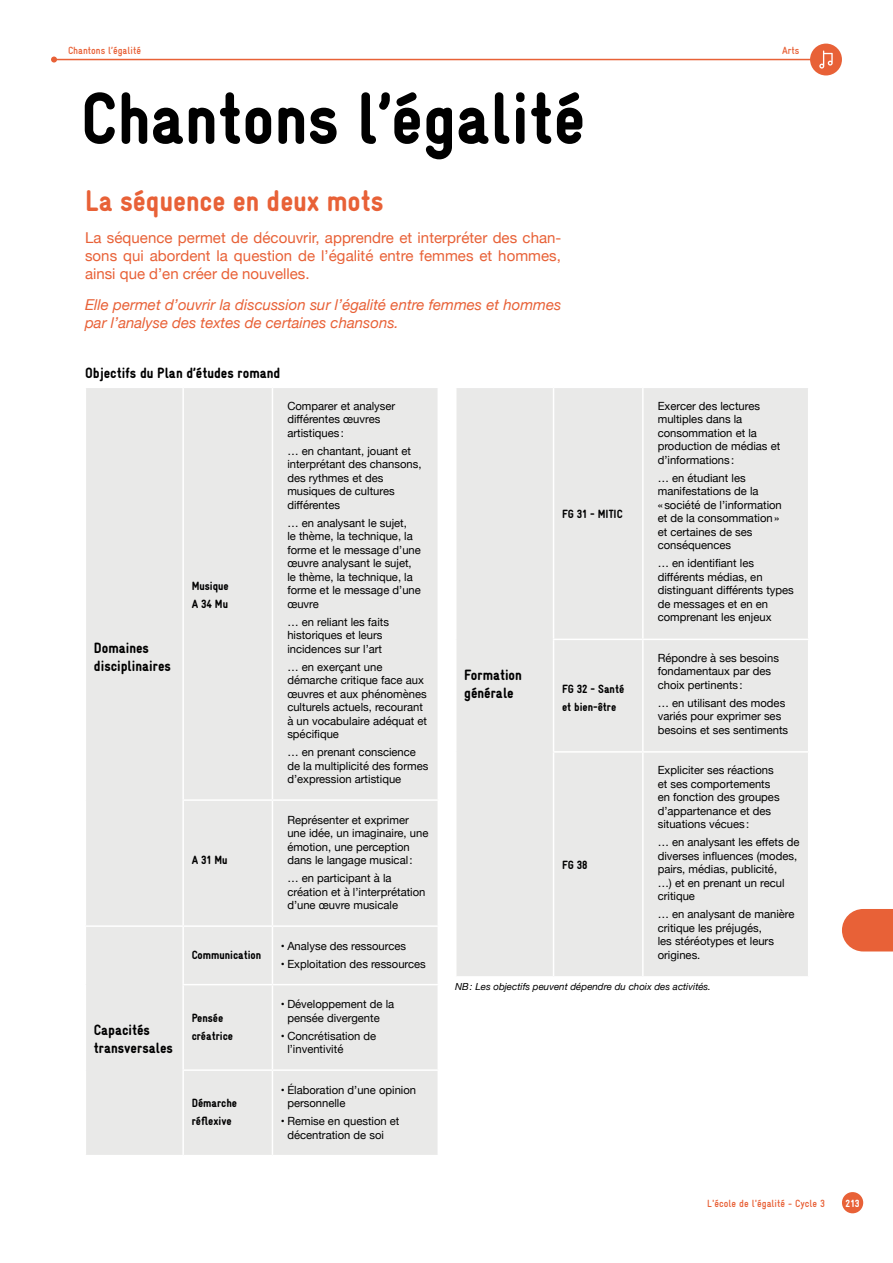
<style>
.page{position:relative;width:893px;height:1263px;background:#fff}
.page>*{position:absolute;margin:0;border:0;box-sizing:border-box;transform-origin:0 0}
.t1{font:900 condensed 73.5px "Gravur";color:#000}
.t2{font:900 condensed 30px "Gravur";color:#e86137}
.t3{font:15px/18px "Helvetica Neue";color:#e86137;text-align:justify}
.t4{font:italic 15px/18px "Helvetica Neue";color:#e86137}
.t5{font:900 condensed 15px/18px "Gravur";color:#000}
.t6{font:900 condensed 12px/18px "Gravur";color:#000}
.t7{font:11.25px/13.5px "Helvetica Neue";color:#000}
.t8{font:700 condensed 10.5px "Gravur";color:#e86137}
.t9{font:900 condensed 10.5px "Gravur";color:#fff}
.t10{font:italic 9.75px "Helvetica Neue";color:#000}
</style>
<div class="page">
<hr style="left:54px;top:59px;width:763px;height:1px;background:#e86137">
<svg style="left:51px;top:57px;width:6px;height:6px"></svg>
<div style="left:842px;top:1192px;width:21px;height:21px;background:#e86137;border-radius:50%"></div>
<svg style="left:810px;top:44px;width:32px;height:31px"></svg>
<div style="left:86px;top:388px;width:352px;height:767px;background:#e9e9e8"></div>
<hr style="left:272px;top:388px;width:1px;height:411px;background:#fff">
<hr style="left:182px;top:799px;width:90px;height:2px;background:#fff">
<hr style="left:272px;top:799px;width:167px;height:2px;background:#fff">
<hr style="left:272px;top:801px;width:1px;height:124px;background:#fff">
<hr style="left:183px;top:925px;width:89px;height:2px;background:#fff">
<hr style="left:272px;top:925px;width:167px;height:2px;background:#fff">
<hr style="left:272px;top:927px;width:1px;height:57px;background:#fff">
<hr style="left:182px;top:984px;width:90px;height:1px;background:#fff">
<hr style="left:272px;top:984px;width:167px;height:1px;background:#fff">
<hr style="left:272px;top:985px;width:1px;height:84px;background:#fff">
<hr style="left:182px;top:1069px;width:90px;height:2px;background:#fff">
<hr style="left:272px;top:1069px;width:167px;height:2px;background:#fff">
<hr style="left:272px;top:1071px;width:1px;height:84px;background:#fff">
<hr style="left:182px;top:388px;width:2px;height:411px;background:#fff">
<hr style="left:182px;top:801px;width:2px;height:124px;background:#fff">
<hr style="left:85px;top:925px;width:98px;height:2px;background:#fff">
<hr style="left:182px;top:927px;width:2px;height:57px;background:#fff">
<hr style="left:182px;top:985px;width:2px;height:84px;background:#fff">
<hr style="left:182px;top:1071px;width:2px;height:84px;background:#fff">
<div style="left:456px;top:388px;width:352px;height:588px;background:#e9e9e8"></div>
<hr style="left:553px;top:639px;width:90px;height:1px;background:#fff">
<hr style="left:643px;top:639px;width:166px;height:1px;background:#fff">
<hr style="left:553px;top:751px;width:90px;height:2px;background:#fff">
<hr style="left:643px;top:751px;width:166px;height:2px;background:#fff">
<hr style="left:642px;top:388px;width:2px;height:251px;background:#fff">
<hr style="left:642px;top:640px;width:2px;height:111px;background:#fff">
<hr style="left:642px;top:753px;width:2px;height:223px;background:#fff">
<hr style="left:553px;top:388px;width:1px;height:251px;background:#fff">
<hr style="left:553px;top:640px;width:1px;height:111px;background:#fff">
<hr style="left:553px;top:753px;width:1px;height:223px;background:#fff">
<svg style="left:842px;top:909px;width:51px;height:42px;background:#e96e48"></svg>
<p class="t8" style="left:68px;top:45px;width:74px">Chantons l’égalité</p>
<h1 class="t1" style="left:81px;top:78px;width:506px">Chantons l’égalité</h1>
<h2 class="t2" style="left:85px;top:184px;width:300px">La séquence en deux mots</h2>
<h3 class="t3" style="left:85px;top:229px;width:478px">La séquence permet de découvrir, apprendre et interpréter des chan&shy;sons qui abordent la question de l’égalité entre femmes et hommes, ainsi que d’en créer de nouvelles.</h3>
<h3 class="t4" style="left:85px;top:297px;width:478px">Elle permet d’ouvrir la discussion sur l’égalité entre femmes et hommes par l’analyse des textes de certaines chansons.</h3>
<h3 class="t5" style="left:85px;top:363px;width:197px">Objectifs du Plan d’études romand</h3>
<p class="t8" style="left:782px;top:45px;width:19px">Arts</p>
<h3 class="t5" style="left:94px;top:638px;width:79px">Domaines disciplinaires</h3>
<p class="t6" style="left:192px;top:576px;width:39px">Musique<br>A 34 Mu</p>
<p class="t6" style="left:192px;top:851px;width:37px">A 31 Mu</p>
<p class="t6" style="left:192px;top:945px;width:71px">Communication</p>
<h3 class="t5" style="left:94px;top:1021px;width:81px">Capacités transversales</h3>
<p class="t6" style="left:192px;top:1008px;width:43px">Pensée créatrice</p>
<p class="t6" style="left:192px;top:1094px;width:47px">Démarche réflexive</p>
<p class="t7" style="left:287px;top:399px;width:109px">Comparer et analyser différentes œuvres artistiques :</p>
<p class="t7" style="left:287px;top:444px;width:136px">… en chantant, jouant et interprétant des chansons, des rythmes et des musiques de cultures différentes</p>
<p class="t7" style="left:287px;top:516px;width:135px">… en analysant le sujet,<br>le thème, la technique, la forme et le message d’une œuvre analysant le sujet, le thème, la technique, la forme et le message d’une œuvre</p>
<p class="t7" style="left:287px;top:615px;width:103px">… en reliant les faits historiques et leurs incidences sur l’art</p>
<p class="t7" style="left:287px;top:660px;width:141px">… en exerçant une démarche critique face aux œuvres et aux phénomènes culturels actuels, recourant à un vocabulaire adéquat et spécifique</p>
<p class="t7" style="left:287px;top:746px;width:143px">… en prenant conscience de la multiplicité des formes d’expression artistique</p>
<p class="t7" style="left:287px;top:813px;width:143px">Représenter et exprimer une idée, un imaginaire, une émotion, une perception dans le langage musical:</p>
<p class="t7" style="left:287px;top:872px;width:140px">… en participant à la création et à l’interprétation d’une œuvre musicale</p>
<p class="t7" style="left:281px;top:939px;width:127px">• Analyse des ressources</p>
<p class="t7" style="left:281px;top:957px;width:146px">• Exploitation des ressources</p>
<p class="t7" style="left:287px;top:998px;width:108px;text-indent:-6px">• Développement de la pensée divergente</p>
<p class="t7" style="left:287px;top:1029px;width:90px;text-indent:-6px">• Concrétisation de l’inventivité</p>
<p class="t7" style="left:287px;top:1083px;width:130px;text-indent:-6px">• Élaboration d’une opinion personnelle</p>
<p class="t7" style="left:287px;top:1115px;width:114px;text-indent:-6px">• Remise en question et décentration de soi</p>
<h3 class="t5" style="left:464px;top:665px;width:59px">Formation générale</h3>
<p class="t6" style="left:562px;top:504px;width:62px">FG 31 - MITIC</p>
<p class="t6" style="left:562px;top:680px;width:64px">FG 32 - Santé et bien-être</p>
<p class="t7" style="left:658px;top:399px;width:124px">Exercer des lectures multiples dans la consommation et la production de médias et d’informations :</p>
<p class="t7" style="left:658px;top:471px;width:126px">… en étudiant les manifestations de la<br>« société de l’information et de la consommation» et certaines de ses conséquences</p>
<p class="t7" style="left:658px;top:557px;width:138px">… en identifiant les différents médias, en distinguant différents types de messages et en en comprenant les enjeux</p>
<p class="t7" style="left:658px;top:651px;width:123px">Répondre à ses besoins fondamentaux par des choix pertinents :</p>
<p class="t7" style="left:658px;top:696px;width:132px">… en utilisant des modes variés pour exprimer ses besoins et ses sentiments</p>
<p class="t7" style="left:658px;top:764px;width:123px">Expliciter ses réactions et ses comportements en fonction des groupes d’appartenance et des situations vécues :</p>
<p class="t7" style="left:658px;top:836px;width:143px">… en analysant les effets de diverses influences (modes, pairs, médias, publicité,<br>…) et en prenant un recul critique</p>
<p class="t7" style="left:658px;top:908px;width:138px">… en analysant de manière critique les préjugés,<br>les stéréotypes et leurs origines.</p>
<p class="t10" style="left:455px;top:979px;width:258px">NB: Les objectifs peuvent dépendre du choix des activités.</p>
<p class="t6" style="left:562px;top:855px;width:27px">FG 38</p>
<p class="t8" style="left:707px;top:1197px;width:119px">L'école de l'égalité - Cycle 3</p>
<p class="t9" style="left:846px;top:1197px;width:16px">213</p>
</div>
